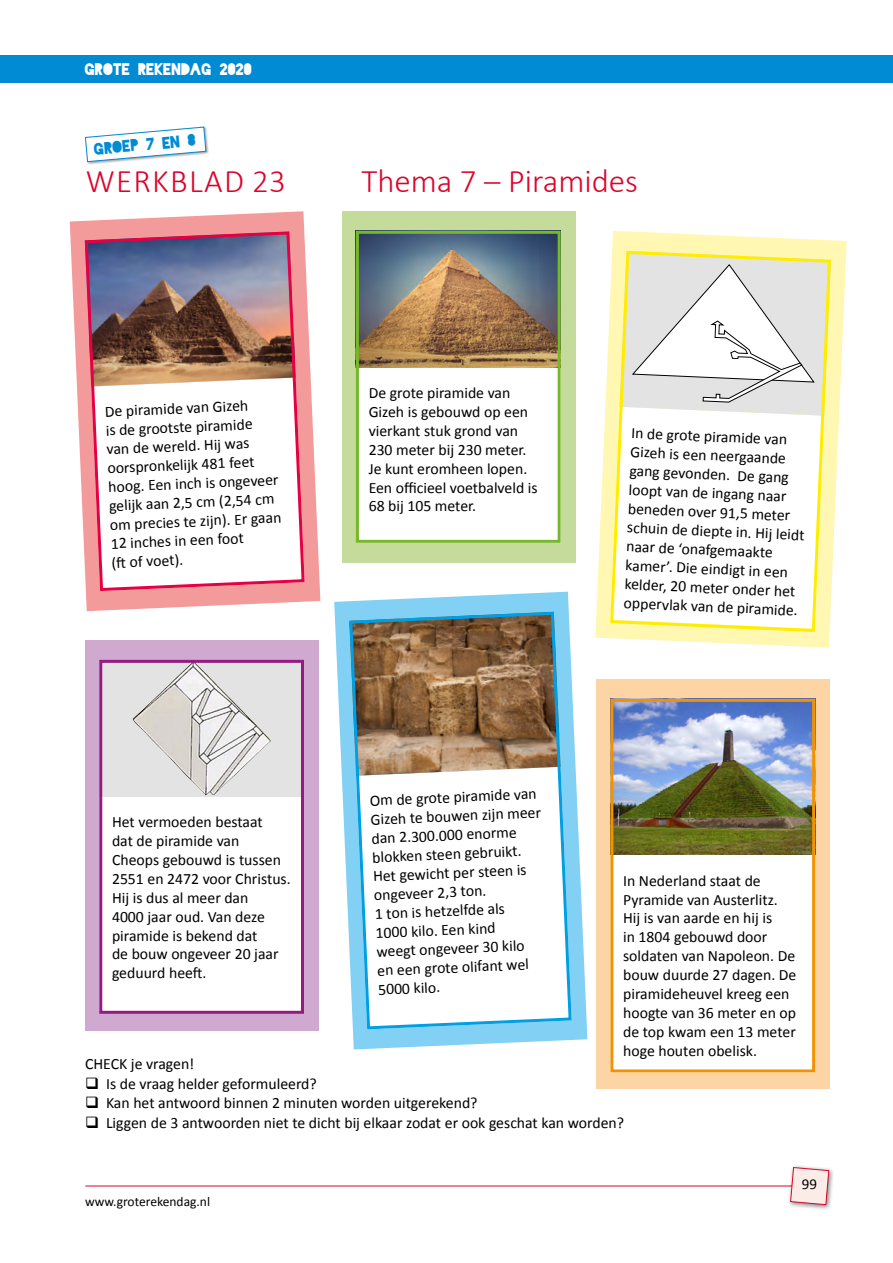
<style>
.page{position:relative;width:893px;height:1263px;background:#fff}
.page>*{position:absolute;margin:0;border:0;box-sizing:border-box;transform-origin:0 0}
.t1{font:300 33px "Calibri";color:#db052c}
.t2{font:300 33px "Calibri";letter-spacing:.04em;color:#db052c}
.t3{font:15.75px/18.9px "Calibri";color:#000}
.t4{font:15.75px "Blackout Midnight";color:#fff}
.t5{font:15.75px "Blackout Midnight";color:#008bd2}
.t6{font:15px "Calibri";color:#000}
.t7{font:13.5px "Calibri";color:#000}
</style>
<div class="page">
<hr style="left:85px;top:1185px;width:715px;height:1px;background:#db052c">
<div style="left:787px;top:1164px;width:47px;height:47px;background:#000;opacity:.5"></div>
<svg style="left:790px;top:1167px;width:40px;height:38px;background:#f1d2d2"></svg>
<div style="left:0;top:55px;width:893px;height:27px;background:#008bd2"></div>
<div style="left:85px;top:126px;width:124px;height:39px;background:#000;opacity:.35"></div>
<svg style="left:85px;top:126px;width:122px;height:36px"></svg>
<svg style="left:70px;top:211px;width:250px;height:400px;fill:#f39b9a"></svg>
<svg style="left:595px;top:231px;width:252px;height:417px"></svg>
<div style="left:85px;top:640px;width:234px;height:390px;background:#d0a9d0"></div>
<div style="left:99px;top:796px;width:205px;height:215px;background:#fff"></div>
<div style="left:596px;top:679px;width:234px;height:410px;background:#fdd5a5"></div>
<div style="left:610px;top:855px;width:205px;height:217px;background:#fff"></div>
<div style="left:342px;top:211px;width:234px;height:351px;background:#c4db9b"></div>
<div style="left:356px;top:367px;width:205px;height:176px;background:#fff"></div>
<svg style="left:83px;top:230px;width:223px;height:363px"></svg>
<img style="left:360px;top:235px;width:197px;height:132px">
<svg style="left:334px;top:592px;width:253px;height:457px"></svg>
<svg style="left:348px;top:610px;width:225px;height:421px"></svg>
<img style="left:614px;top:703px;width:197px;height:152px">
<div style="left:99px;top:660px;width:205px;height:136px;background:#e3e3e3"></div>
<img style="left:133px;top:664px;width:138px;height:131px">
<div style="left:99px;top:660px;width:205px;height:354px;border:3px solid #951b81"></div>
<div style="left:610px;top:699px;width:205px;height:373px;border:3px solid #f39200"></div>
<svg style="left:609px;top:249px;width:223px;height:384px"></svg>
<div style="left:356px;top:231px;width:205px;height:312px;border:3px solid #76b82a"></div>
<p class="t4" style="left:85px;top:62px;width:169px">GROTE REKENDAG 2020</p>
<p class="t5" style="left:94px;top:142px;width:104px;rotate:-5deg">GROEP 7 EN 8</p>
<h1 class="t2" style="left:86px;top:160px;width:202px">WERKBLAD 23</h1>
<h1 class="t1" style="left:361px;top:160px;width:278px">Thema 7 – Piramides</h1>
<p class="t3" style="left:105px;top:401px;width:174px;rotate:-2deg">De piramide van Gizeh<br>is de grootste piramide van de wereld. Hij was oorspronkelijk 481 feet hoog. Een inch is ongeveer gelijk aan 2,5 cm (2,54 cm om precies te zijn). Er gaan<br>12 inches in een foot<br>(ft of voet).</p>
<p class="t3" style="left:369px;top:383px;width:170px">De grote piramide van<br>Gizeh is gebouwd op een vierkant stuk grond van<br>230 meter bij 230 meter.<br>Je kunt eromheen lopen.<br>Een officieel voetbalveld is<br>68 bij 105 meter.</p>
<p class="t3" style="left:630px;top:424px;width:180px;rotate:2deg">In de grote piramide van<br>Gizeh is een neergaande gang gevonden. De gang loopt van de ingang naar beneden over 91,5 meter schuin de diepte in. Hij leidt naar de ‘onafgemaakte kamer’. Die eindigt in een kelder, 20 meter onder het oppervlak van de piramide.</p>
<p class="t3" style="left:370px;top:790px;width:172px;rotate:-2deg">Om de grote piramide van<br>Gizeh te bouwen zijn meer dan 2.300.000 enorme blokken steen gebruikt.<br>Het gewicht per steen is ongeveer 2,3 ton.<br>1 ton is hetzelfde als<br>1000 kilo. Een kind<br>weegt ongeveer 30 kilo<br>en een grote olifant wel<br>5000 kilo.</p>
<p class="t3" style="left:112px;top:812px;width:180px">Het vermoeden bestaat<br>dat de piramide van<br>Cheops gebouwd is tussen<br>2551 en 2472 voor Christus.<br>Hij is dus al meer dan<br>4000 jaar oud. Van deze piramide is bekend dat<br>de bouw ongeveer 20 jaar geduurd heeft.</p>
<p class="t3" style="left:623px;top:871px;width:175px">In Nederland staat de<br>Pyramide van Austerlitz.<br>Hij is van aarde en hij is<br>in 1804 gebouwd door soldaten van Napoleon. De bouw duurde 27 dagen. De piramideheuvel kreeg een hoogte van 36 meter en op de top kwam een 13 meter hoge houten obelisk.</p>
<p class="t3" style="left:85px;top:1055px;width:111px">CHECK je vragen!</p>
<p class="t3" style="left:85px;top:1074px;width:233px">❑ Is de vraag helder geformuleerd?</p>
<p class="t3" style="left:85px;top:1094px;width:394px">❑ Kan het antwoord binnen 2 minuten worden uitgerekend?</p>
<p class="t3" style="left:85px;top:1113px;width:541px">❑ Liggen de 3 antwoorden niet te dicht bij elkaar zodat er ook geschat kan worden?</p>
<p class="t7" style="left:85px;top:1193px;width:127px">www.groterekendag.nl</p>
<p class="t6" style="left:802px;top:1174px;width:17px">99</p>
</div>
